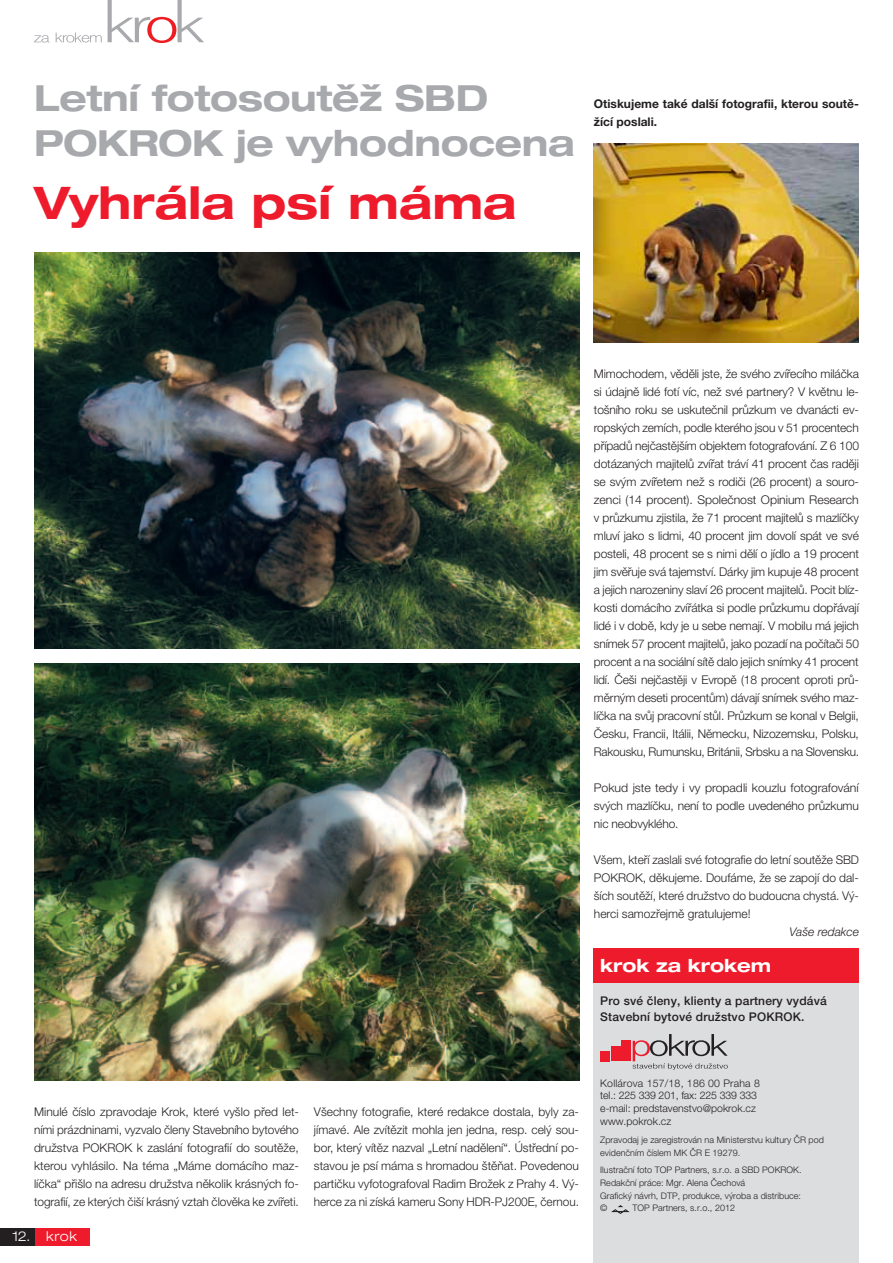
<style>
.page{position:relative;width:893px;height:1263px;background:#fff}
.page>*{position:absolute;margin:0;border:0;box-sizing:border-box;transform-origin:0 0}
.t1{font:700 expanded 45px "Helvetica Neue LT Pro";color:#ee1b2c}
.t2{font:700 expanded 36px/45px "Helvetica Neue LT Pro";letter-spacing:-.01em;color:#a8a9ad}
.t3{font:700 expanded 18px "Helvetica Neue LT Pro";color:#fff}
.t4{font:300 expanded 13.5px "Helvetica Neue LT Pro";letter-spacing:.04em;color:#fff}
.t5{font:300 12px/18px "Helvetica Neue LT Pro";letter-spacing:-.005em;color:#231f20;text-align:justify}
.t6{font:500 12px/16.6px "Helvetica Neue LT Pro";letter-spacing:.015em;color:#231f20}
.t7{font:700 12px/18px "Helvetica Neue LT Pro";color:#231f20}
.t8{font:italic 300 12px "Helvetica Neue LT Pro";color:#231f20}
.t9{font:300 10.5px/12.6px "Helvetica Neue LT Pro";color:#231f20}
.t10{font:300 9px/12.8px "Helvetica Neue LT Pro";color:#231f20}
</style>
<div class="page">
<div style="left:34px;top:1229px;width:55px;height:17px;background:#ee1b2c"></div>
<div style="left:0;top:1229px;width:34px;height:17px;background:#231f20"></div>
<div style="left:594px;top:960px;width:265px;height:303px;background:#dcdddf"></div>
<div style="left:594px;top:948px;width:265px;height:35px;background:#ee1b2c"></div>
<svg style="left:611px;top:1205px;width:18px;height:9px"></svg>
<div style="left:600px;top:1051px;width:9px;height:10px;background:#ee1b2c"></div>
<div style="left:611px;top:1047px;width:9px;height:14px;background:#ee1b2c"></div>
<div style="left:622px;top:1040px;width:9px;height:21px;background:#ee1b2c"></div>
<svg style="left:633px;top:1034px;width:95px;height:36px"></svg>
<svg style="left:108px;top:0;width:96px;height:43px"></svg>
<svg style="left:34px;top:35px;width:16px;height:8px"></svg>
<svg style="left:56px;top:33px;width:46px;height:10px"></svg>
<img style="left:34px;top:663px;width:545px;height:417px">
<img style="left:34px;top:252px;width:545px;height:396px">
<img style="left:594px;top:143px;width:265px;height:199px">
<h2 class="t2" style="left:34px;top:74px;width:456px">Letní fotosoutěž SBD<br>POKROK</h2>
<h2 class="t2" style="left:236px;top:119px;width:340px">je vyhodnocena</h2>
<h1 class="t1" style="left:34px;top:175px;width:484px">Vyhrála psí máma</h1>
<p class="t7" style="left:594px;top:94px;width:267px">Otiskujeme také další fotografii, kterou soutě&shy;žící poslali.</p>
<p class="t5" style="left:594px;top:364px;width:267px">Mimochodem, věděli jste, že svého zvířecího miláčka si údajně lidé fotí víc, než své partnery? V květnu le‑ tošního roku se uskutečnil průzkum ve dvanácti ev‑ ropských zemích, podle kterého jsou v 51 procentech případů nejčastějším objektem fotografování. Z 6 100 dotázaných majitelů zvířat tráví 41 procent čas raději se svým zvířetem než s rodiči (26 procent) a souro‑ zenci (14 procent). Společnost Opinium Research v průzkumu zjistila, že 71 procent majitelů s mazlíčky mluví jako s lidmi, 40 procent jim dovolí spát ve své posteli, 48 procent se s nimi dělí o jídlo a 19 procent jim svěřuje svá tajemství. Dárky jim kupuje 48 procent a jejich narozeniny slaví 26 procent majitelů. Pocit blíz‑ kosti domácího zvířátka si podle průzkumu dopřávají lidé i v době, kdy je u sebe nemají. V mobilu má jejich snímek 57 procent majitelů, jako pozadí na počítači 50 procent a na sociální sítě dalo jejich snímky 41 procent lidí. Češi nejčastěji v Evropě (18 procent oproti prů‑ měrným deseti procentům) dávají snímek svého maz‑ líčka na svůj pracovní stůl. Průzkum se konal v Belgii, Česku, Francii, Itálii, Německu, Nizozemsku, Polsku, Rakousku, Rumunsku, Británii, Srbsku a na Slovensku.</p>
<p class="t5" style="left:594px;top:778px;width:267px">Pokud jste tedy i vy propadli kouzlu fotografování svých mazlíčku, není to podle uvedeného průzkumu nic neobvyklého.</p>
<p class="t5" style="left:594px;top:850px;width:267px">Všem, kteří zaslali své fotografie do letní soutěže SBD POKROK, děkujeme. Doufáme, že se zapojí do dal‑ ších soutěží, které družstvo do budoucna chystá. Vý‑ herci samozřejmě gratulujeme!</p>
<p class="t8" style="left:790px;top:925px;width:71px">Vaše redakce</p>
<h3 class="t3" style="left:600px;top:954px;width:172px">krok za krokem</h3>
<p class="t6" style="left:600px;top:992px;width:228px">Pro své členy, klienty a partnery vydává<br>Stavební bytové družstvo Pokrok.</p>
<p class="t5" style="left:34px;top:1102px;width:267px">Minulé číslo zpravodaje Krok, které vyšlo před let‑ ními prázdninami, vyzvalo členy Stavebního bytového družstva POKROK k zaslání fotografií do soutěže, kterou vyhlásilo. Na téma „Máme domácího maz‑ líčka“ přišlo na adresu družstva několik krásných fo‑ tografií, ze kterých čiší krásný vztah člověka ke zvířeti.</p>
<p class="t5" style="left:314px;top:1102px;width:267px">Všechny fotografie, které redakce dostala, byly za‑ jímavé. Ale zvítězit mohla jen jedna, resp. celý sou‑ bor, který vítěz nazval „Letní nadělení“. Ústřední po‑ stavou je psí máma s hromadou štěňat. Povedenou partičku vyfotografoval Radim Brožek z Prahy 4. Vý‑ herce za ni získá kameru Sony HDR-PJ200E, černou.</p>
<p class="t4" style="left:12px;top:1228px;width:66px">12. krok</p>
<p class="t9" style="left:600px;top:1076px;width:161px">Kollárova 157/18, 186 00 Praha 8 tel.: 225 339 201, fax: 225 339 333 e-mail: predstavenstvo@pokrok.cz www.pokrok.cz</p>
<p class="t10" style="left:600px;top:1132px;width:225px;line-height:13.5px">Zpravodaj je zaregistrován na Ministerstvu kultury ČR pod evidenčním číslem MK ČR E 19279.</p>
<p class="t10" style="left:600px;top:1163px;width:203px">Ilustrační foto TOP Partners, s.r.o. a SBD POKROK.<br>Redakční práce: Mgr. Alena Čechová<br>Grafický návrh, DTP, produkce, výroba a distribuce: ©</p>
<p class="t10" style="left:633px;top:1201px;width:104px">TOP Partners, s.r.o., 2012</p>
</div>
